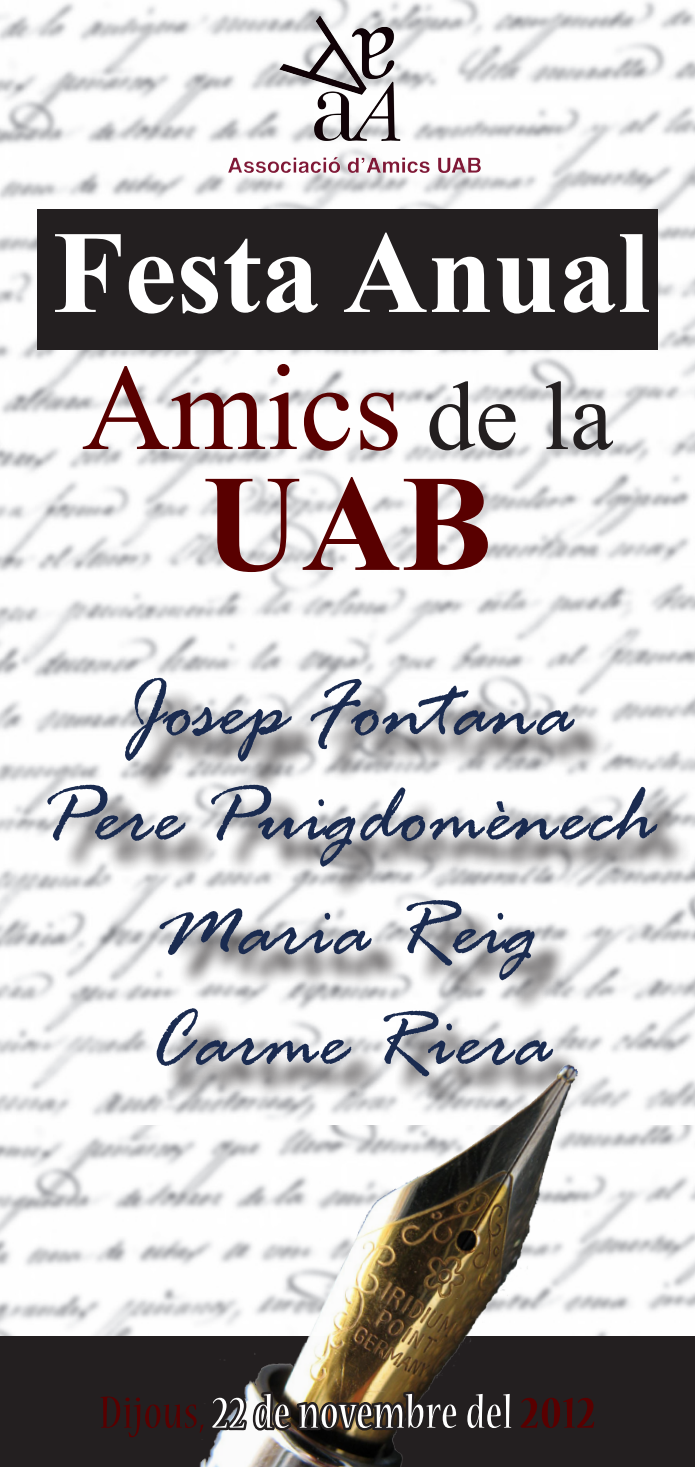
<style>
.page{position:relative;width:695px;height:1467px;background:#fff}
.page>*{position:absolute;margin:0;border:0;box-sizing:border-box;transform-origin:0 0}
.t1{font:700 137.5px "Times New Roman";color:#590000}
.t2{font:122.5px "Times New Roman";color:#590000}
.t3{font:700 117.5px "Times New Roman";color:#fff}
.t4{font:italic 87.5px "Rage";color:#1a2b50}
.t5{font:condensed 50px "Nueva Std";letter-spacing:.02em;color:#fff}
.s1{font-size:97.5px;color:#231f20}
.s2{color:#590000}
.s3{font-weight:700;color:#590000}
</style>
<div class="page">
<img style="left:0;top:0;width:694px;height:1126px">
<img style="left:0;top:1126px;width:694px;height:211px">
<div style="left:132px;top:687px;width:474px;height:108px;background:#231f20;opacity:.92"></div>
<div style="left:163px;top:1016px;width:422px;height:94px;background:#231f20;opacity:.92"></div>
<div style="left:167px;top:908px;width:399px;height:106px;background:#231f20;opacity:.92"></div>
<svg style="left:315px;top:15px;width:5px;height:11px"></svg>
<div style="left:37px;top:209px;width:620px;height:141px;background:#231f20"></div>
<div style="left:0;top:1337px;width:694px;height:130px;background:#231f20"></div>
<img style="left:178px;top:1027px;width:412px;height:440px">
<img style="left:207px;top:1308px;width:254px;height:159px">
<div style="left:55px;top:793px;width:635px;height:108px;background:#231f20;opacity:.92"></div>
<p class="t3" style="left:52px;top:191px;width:599px">Festa Anual</p>
<p class="t2" style="left:82px;top:326px;width:533px">Amics <span class="s1">de la</span></p>
<p class="t1" style="left:202px;top:429px;width:292px">UAB</p>
<p class="t4" style="left:121px;top:664px;width:453px">Josep Fontana</p>
<p class="t4" style="left:40px;top:769px;width:616px">Pere Puigdomènech</p>
<p class="t4" style="left:157px;top:883px;width:382px">Maria Reig</p>
<p class="t4" style="left:148px;top:994px;width:405px">Carme Riera</p>
<p class="t5" style="left:100px;top:1390px;width:497px"><span class="s2">Dijous,</span>22de novembredel <span class="s3">2012</span></p>
</div>
